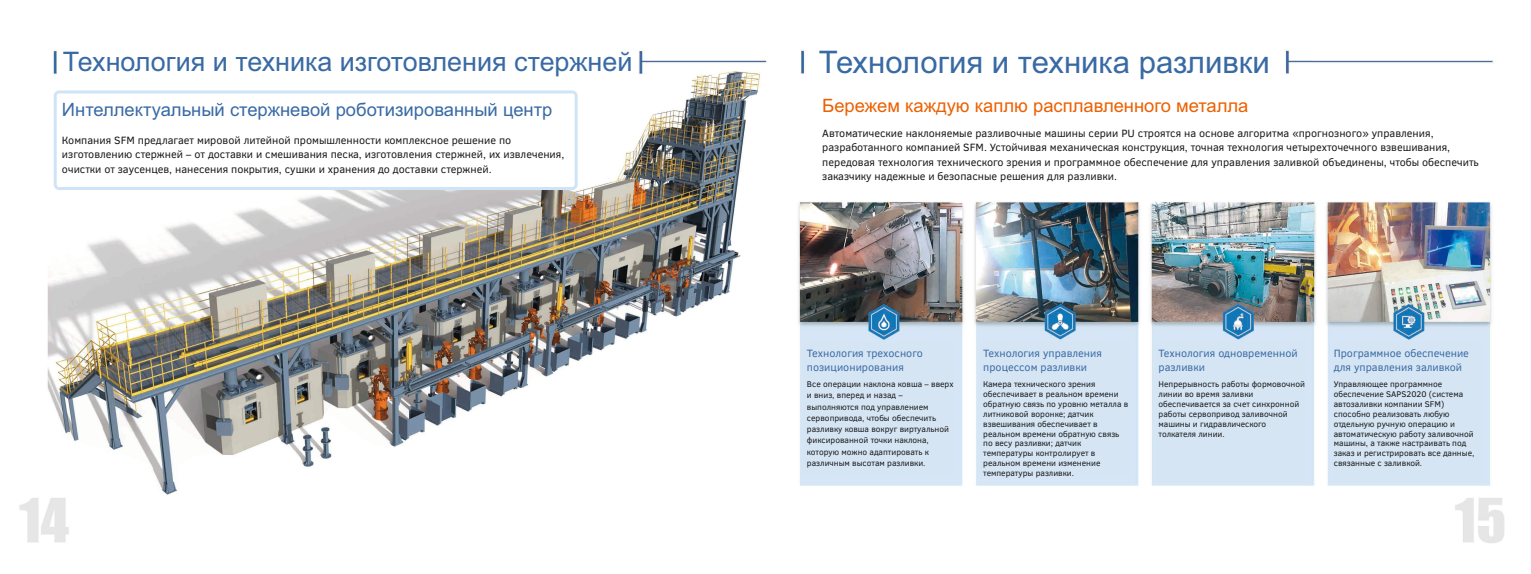
<style>
.page{position:relative;width:1531px;height:574px;background:#fff}
.page>*{position:absolute;margin:0;border:0;box-sizing:border-box;transform-origin:0 0}
.t1{font:31.08px "Arial";color:#396aa4}
.t2{font:26.91px "Arial";color:#396aa4}
.t3{font:18.39px "Arial";color:#396aa4}
.t4{font:18.39px "Arial";color:#ec6001}
.t5{font:10.8px/14.5px "Clear Sans";color:#151616}
.t6{font:10.8px/14.5px "Clear Sans";color:#396aa4}
.t7{font:8.4px/9.9px "Clear Sans";color:#151616}
</style>
<div class="page">
<img style="left:19px;top:50px;width:1486px;height:493px">
<div style="left:61px;top:37px;width:571px;height:47px;background:#fff"></div>
<svg style="left:54px;top:90px;width:524px;height:100px"></svg>
<div style="left:810px;top:50px;width:459px;height:44px;background:#fff"></div>
<div style="left:799px;top:102px;width:587px;height:84px;background:#fff"></div>
<div style="left:1312px;top:27px;width:193px;height:33px;background:#fff"></div>
<div style="left:803px;top:342px;width:150px;height:134px;background:#d5e5f4"></div>
<div style="left:980px;top:342px;width:150px;height:134px;background:#d5e5f4"></div>
<div style="left:1155px;top:342px;width:150px;height:140px;background:#d5e5f4"></div>
<div style="left:1332px;top:342px;width:150px;height:140px;background:#d5e5f4"></div>
<h2 class="t2" style="left:63px;top:51px;width:571px">Технология и техника изготовления стержней</h2>
<h3 class="t3" style="left:62px;top:103px;width:492px">Интеллектуальный стержневой роботизированный центр</h3>
<p class="t5" style="left:62px;top:134px;width:504px">Компания SFM предлагает мировой литейной промышленности комплексное решение по изготовлению стержней – от доставки и смешивания песка, изготовления стержней, их извлечения, очистки от заусенцев, нанесения покрытия, сушки и хранения до доставки стержней.</p>
<h1 class="t1" style="left:819px;top:50px;width:453px">Технология и техника разливки</h1>
<h3 class="t4" style="left:822px;top:99px;width:428px">Бережем каждую каплю расплавленного металла</h3>
<p class="t5" style="left:822px;top:127px;width:658px">Автоматические наклоняемые разливочные машины серии PU строятся на основе алгоритма «прогнозного» управления, разработанного компанией SFM. Устойчивая механическая конструкция, точная технология четырехточечного взвешивания, передовая технология технического зрения и программное обеспечение для управления заливкой объединены, чтобы обеспечить заказчику надежные и безопасные решения для разливки.</p>
<p class="t6" style="left:807px;top:347px;width:118px">Технология трехосного позиционирования</p>
<p class="t7" style="left:807px;top:380px;width:148px;line-height:11.2px">Все операции наклона ковша – вверх и вниз, вперед и назад – выполняются под управлением сервопривода, чтобы обеспечить разливку ковша вокруг виртуальной фиксированной точки наклона, которую можно адаптировать к различным высотам разливки.</p>
<p class="t6" style="left:983px;top:347px;width:120px">Технология управления процессом разливки</p>
<p class="t7" style="left:983px;top:380px;width:147px">Камера технического зрения обеспечивает в реальном времени обратную связь по уровню металла в литниковой воронке; датчик взвешивания обеспечивает в реальном времени обратную связь по весу разливки; датчик температуры контролирует в реальном времени изменение температуры разливки.</p>
<p class="t6" style="left:1158px;top:347px;width:141px">Технология одновременной разливки</p>
<p class="t7" style="left:1158px;top:380px;width:148px">Непрерывность работы формовочной линии во время заливки обеспечивается за счет синхронной работы сервопривод заливочной машины и гидравлического толкателя линии.</p>
<p class="t6" style="left:1333px;top:347px;width:137px">Программное обеспечение для управления заливкой</p>
<p class="t7" style="left:1333px;top:380px;width:142px">Управляющее программное обеспечение SAPS2020 (система автозаливки компании SFM) способно реализовать любую отдельную ручную операцию и автоматическую работу заливочной машины, а также настраивать под заказ и регистрировать все данные, связанные с заливкой.</p>
</div>
